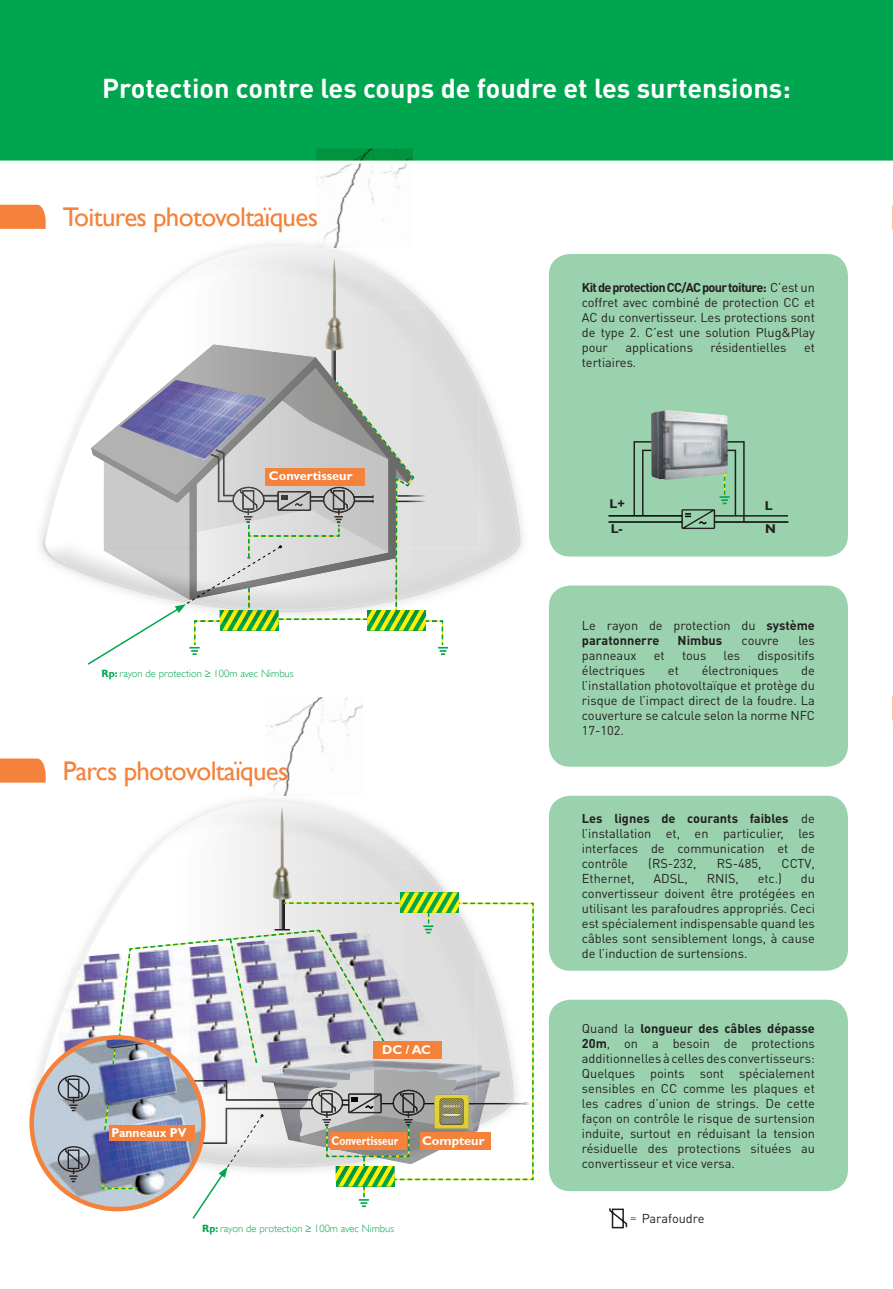
<style>
.page{position:relative;width:893px;height:1289px;background:#fff}
.page>*{position:absolute;margin:0;border:0;box-sizing:border-box;transform-origin:0 0}
.t1{font:700 27px "DIN Pro";color:#fff}
.t2{font:27px "Gill Sans";letter-spacing:-.025em;color:#f4823b}
.t3{font:12.75px/15px "DIN Pro";color:#231f20;text-align:justify}
.t4{font:12.75px/15px "DIN";letter-spacing:-.005em;color:#231f20;text-align:justify}
.t5{font:700 12.75px "Gill Sans";color:#fff}
.t6{font:700 12.75px "Gill Sans";color:#fff;scale:.8 1}
.t7{font:700 12.75px "Gill Sans";color:#fff;scale:.95 1}
.t8{font:700 12.75px "DIN Pro";color:#231f20}
.t9{font:700 12.75px/25.7px "Gill Sans";color:#231f20}
.t10{font:300 10.5px "Gill Sans";color:#00a54f}
.s1{font-weight:700}
.s2{font-weight:300;font-size:12.3px}
</style>
<div class="page">
<div style="left:0;top:0;width:893px;height:162px;background:#00a54f"></div>
<img style="left:316px;top:148px;width:97px;height:88px">
<img style="left:266px;top:697px;width:97px;height:95px">
<svg style="left:0;top:205px;width:46px;height:24px"></svg>
<svg style="left:0;top:758px;width:46px;height:24px"></svg>
<div style="left:549px;top:585px;width:299px;height:181px;background:#9ad2ae;border-radius:21px"></div>
<div style="left:549px;top:999px;width:299px;height:192px;background:#9ad2ae;border-radius:21px"></div>
<div style="left:549px;top:254px;width:299px;height:302px;background:#9ad2ae;border-radius:21px"></div>
<div style="left:549px;top:795px;width:299px;height:175px;background:#9ad2ae;border-radius:21px"></div>
<img style="left:148px;top:246px;width:280px;height:62px">
<img style="left:42px;top:308px;width:382px;height:240px">
<img style="left:150px;top:247px;width:276px;height:61px">
<img style="left:45px;top:389px;width:438px;height:200px">
<img style="left:424px;top:308px;width:49px;height:85px">
<img style="left:151px;top:247px;width:129px;height:58px">
<img style="left:136px;top:308px;width:14px;height:17px">
<img style="left:473px;top:389px;width:46px;height:185px">
<img style="left:463px;top:358px;width:16px;height:31px">
<img style="left:45px;top:548px;width:41px;height:41px">
<img style="left:137px;top:801px;width:288px;height:67px">
<img style="left:139px;top:803px;width:284px;height:65px">
<img style="left:45px;top:868px;width:403px;height:195px">
<img style="left:139px;top:805px;width:101px;height:63px">
<img style="left:45px;top:868px;width:94px;height:194px">
<img style="left:272px;top:807px;width:20px;height:85px">
<img style="left:32px;top:1037px;width:171px;height:172px;border-radius:86px">
<svg style="left:58px;top:1146px;width:32px;height:36px"></svg>
<svg style="left:58px;top:1075px;width:32px;height:36px"></svg>
<hr style="left:608px;top:521px;width:74px;height:2px;background:#000">
<hr style="left:608px;top:515px;width:74px;height:1px;background:#000">
<hr style="left:714px;top:515px;width:74px;height:1px;background:#231f20">
<hr style="left:715px;top:521px;width:73px;height:2px;background:#000">
<svg style="left:633px;top:441px;width:112px;height:88px"></svg>
<img style="left:651px;top:410px;width:77px;height:69px">
<svg style="left:86px;top:344px;width:362px;height:321px"></svg>
<img style="left:101px;top:892px;width:433px;height:327px">
<hr style="left:0;top:160px;width:893px;height:3px;background:#fff">
<svg style="left:892px;top:206px;width:1px;height:24px"></svg>
<svg style="left:892px;top:696px;width:1px;height:24px"></svg>
<svg style="left:609px;top:1208px;width:19px;height:21px"></svg>
<h1 class="t1" style="left:102px;top:70px;width:690px">Protection contre les coups de foudre et les surtensions:</h1>
<h1 class="t2" style="left:63px;top:201px;width:257px">Toitures photovoltaïques</h1>
<p class="t5" style="left:269px;top:468px;width:85px">Convertisseur</p>
<p class="t10" style="left:102px;top:667px;width:193px"><span class="s1">Rp:</span> rayon de protection ≥ 100m avec Nimbus</p>
<h1 class="t2" style="left:63px;top:755px;width:227px">Parcs photovoltaïques</h1>
<p class="t7" style="left:112px;top:1124px;width:80px">Panneaux PV</p>
<p class="t5" style="left:382px;top:1042px;width:50px">DC / AC</p>
<p class="t6" style="left:332px;top:1132px;width:85px">Convertisseur</p>
<p class="t5" style="left:422px;top:1132px;width:64px">Compteur</p>
<p class="t10" style="left:202px;top:1221px;width:193px"><span class="s1">Rp:</span> rayon de protection ≥ 100m avec Nimbus</p>
<p class="t4" style="left:582px;top:279px;width:235px"><span class="s1">Kit de protection CC/AC pour toiture:</span> C’est un coffret avec combiné de protection CC et AC du convertisseur. Les protections sont de type 2. C’est une solution Plug&amp;Play pour</p>
<p class="t4" style="left:626px;top:339px;width:69px">applications</p>
<p class="t4" style="left:711px;top:339px;width:77px">résidentielles</p>
<p class="t4" style="left:804px;top:339px;width:12px">et</p>
<p class="t4" style="left:582px;top:354px;width:56px">tertiaires.</p>
<p class="t9" style="left:609px;top:490px;width:17px">L+<br>L-</p>
<p class="t9" style="left:765px;top:492px;width:9px">L</p>
<p class="t9" style="left:765px;top:515px;width:12px">N</p>
<p class="t3" style="left:582px;top:617px;width:235px">Le rayon de protection du <span class="s1">système paratonnerre</span></p>
<p class="t8" style="left:678px;top:632px;width:46px">Nimbus</p>
<p class="t3" style="left:742px;top:632px;width:39px">couvre</p>
<p class="t3" style="left:798px;top:632px;width:18px">les</p>
<p class="t3" style="left:582px;top:647px;width:56px">panneaux</p>
<p class="t3" style="left:654px;top:647px;width:12px">et</p>
<p class="t3" style="left:682px;top:647px;width:26px">tous</p>
<p class="t3" style="left:724px;top:647px;width:18px">les</p>
<p class="t3" style="left:757px;top:647px;width:59px">dispositifs</p>
<p class="t3" style="left:582px;top:662px;width:65px">électriques</p>
<p class="t3" style="left:668px;top:662px;width:12px">et</p>
<p class="t3" style="left:702px;top:662px;width:78px">électroniques</p>
<p class="t3" style="left:582px;top:662px;width:235px;text-indent:219px">de l’installation photovoltaïque et protège du risque de l’impact direct de la foudre. La couverture se calcule selon la norme NFC 17-102.</p>
<p class="t3" style="left:582px;top:810px;width:235px"><span class="s1">Les lignes de courants faibles</span> de l’installation et, en particulier, les interfaces de communication et de contrôle</p>
<p class="t3" style="left:648px;top:855px;width:50px">(RS-232,</p>
<p class="t3" style="left:717px;top:855px;width:46px">RS-485,</p>
<p class="t3" style="left:782px;top:855px;width:35px">CCTV,</p>
<p class="t3" style="left:582px;top:870px;width:54px">Ethernet,</p>
<p class="t3" style="left:653px;top:870px;width:36px">ADSL,</p>
<p class="t3" style="left:707px;top:870px;width:34px">RNIS,</p>
<p class="t3" style="left:758px;top:870px;width:26px">etc.)</p>
<p class="t3" style="left:582px;top:870px;width:235px;text-indent:219px">du convertisseur doivent être protégées en utilisant les parafoudres appropriés. Ceci est spécialement indispensable quand les câbles sont sensiblement longs, à cause de l’induction de surtensions.</p>
<p class="t3" style="left:582px;top:1020px;width:235px">Quand la <span class="s1">longueur des câbles dépasse 20m</span>, on a besoin de protections additionnelles à celles des convertisseurs:<br>Quelques points sont spécialement sensibles en CC comme les plaques et les cadres d’union de strings. De cette façon on contrôle le risque de surtension induite, surtout en réduisant la tension résiduelle des protections situées au convertisseur et vice versa.</p>
<p class="t3" style="left:630px;top:1209px;width:76px"><span class="s2">=</span> Parafoudre</p>
</div>
